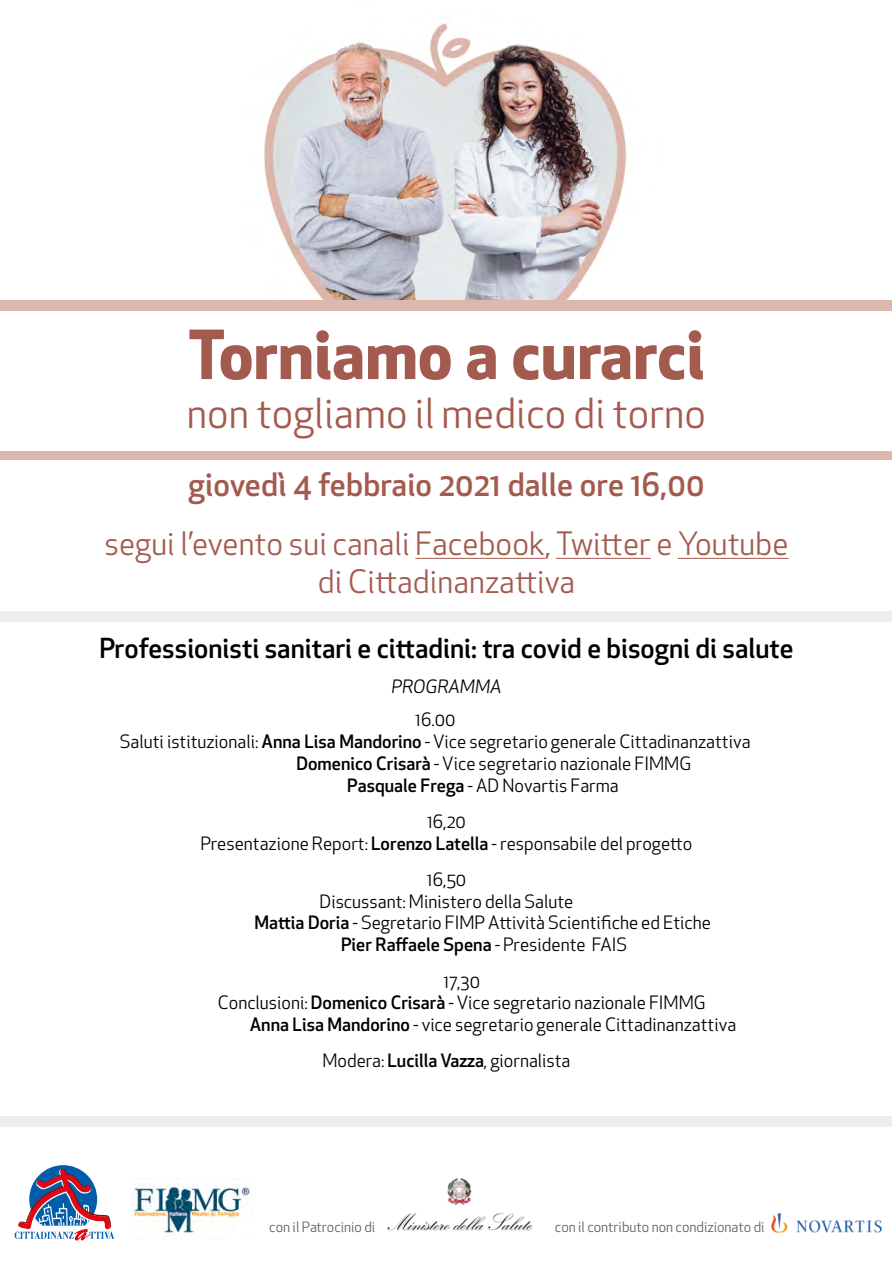
<style>
.page{position:relative;width:893px;height:1263px;background:#fff}
.page>*{position:absolute;margin:0;border:0;box-sizing:border-box;transform-origin:0 0}
.t1{font:700 66px "Apex New";color:#a45b4f}
.t2{font:40.5px "Apex New";letter-spacing:.005em;color:#a45b4f}
.t3{font:31.5px/37.8px "Apex New";letter-spacing:.005em;color:#a45b4f;text-align:center}
.t4{font:500 31.5px "Apex New";letter-spacing:.005em;color:#a45b4f}
.t5{font:500 27px "Apex New";color:#000}
.t6{font:18px/21.6px "Apex New";color:#000;text-align:center}
.t7{font:500 18px "Apex New";color:#000}
.t8{font:italic 18px "Apex New";color:#000}
.t9{font:14.1px "Apex New";color:#616161}
.s1{font-weight:500}
.s2{font-weight:400}
</style>
<div class="page">
<hr style="left:415px;top:558px;width:130px;height:1px;background:#a45b4f">
<hr style="left:556px;top:558px;width:95px;height:1px;background:#a45b4f">
<hr style="left:678px;top:558px;width:110px;height:1px;background:#a45b4f">
<img style="left:264px;top:23px;width:363px;height:277px">
<div style="left:1px;top:451px;width:891px;height:9px;background:#dcb8ae"></div>
<div style="left:1px;top:300px;width:891px;height:10px;background:#dcb8ae"></div>
<div style="left:1px;top:611px;width:891px;height:10px;background:#ededed"></div>
<div style="left:1px;top:1116px;width:891px;height:11px;background:#ededed"></div>
<svg style="left:14px;top:1165px;width:100px;height:76px"></svg>
<img style="left:130px;top:1178px;width:123px;height:57px">
<img style="left:387px;top:1178px;width:146px;height:53px">
<img style="left:771px;top:1213px;width:111px;height:20px">
<h1 class="t1" style="left:188px;top:307px;width:518px">Torniamo a curarci</h1>
<h2 class="t2" style="left:187px;top:387px;width:521px">non togliamo il medico di torno</h2>
<h3 class="t4" style="left:188px;top:463px;width:517px">giovedì 4 febbraio 2021 dalle ore 16,00</h3>
<h3 class="t3" style="left:104px;top:525px;width:686px">segui l’evento sui canali Facebook, Twitter e Youtube di Cittadinanzattiva</h3>
<h3 class="t5" style="left:99px;top:630px;width:696px">Professionisti sanitari e cittadini: tra covid e bisogni di salute</h3>
<p class="t8" style="left:391px;top:675px;width:112px">PROGRAMMA</p>
<p class="t6" style="left:415px;top:709px;width:42px">16.00</p>
<p class="t6" style="left:120px;top:731px;width:632px">Saluti istituzionali: <span class="s1">Anna Lisa Mandorino</span> - Vice segretario generale Cittadinanzattiva</p>
<p class="t6" style="left:296px;top:753px;width:396px"><span class="s1">Domenico Crisarà</span> - Vice segretario nazionale FIMMG</p>
<p class="t6" style="left:347px;top:774px;width:273px"><span class="s1">Pasquale Frega</span> - AD Novartis Farma</p>
<p class="t6" style="left:201px;top:811px;width:493px">16,20<br>Presentazione Report: <span class="s1">Lorenzo Latella</span> - responsabile del progetto</p>
<p class="t6" style="left:427px;top:869px;width:41px">16,50</p>
<p class="t6" style="left:320px;top:890px;width:255px">Discussant: Ministero della Salute</p>
<p class="t6" style="left:254px;top:912px;width:458px"><span class="s1">Mattia Doria</span> - Segretario FIMP Attività Scientifiche ed Etiche</p>
<p class="t7" style="left:341px;top:932px;width:288px">Pier Raffaele Spena <span class="s2">- Presidente FAIS</span></p>
<p class="t6" style="left:443px;top:970px;width:38px">17,30</p>
<p class="t6" style="left:218px;top:992px;width:489px">Conclusioni: <span class="s1">Domenico Crisarà</span> - Vice segretario nazionale FIMMG</p>
<p class="t6" style="left:250px;top:1014px;width:488px"><span class="s1">Anna Lisa Mandorino</span> - vice segretario generale Cittadinanzattiva</p>
<p class="t6" style="left:322px;top:1050px;width:249px">Modera: <span class="s1">Lucilla Vazza</span>, giornalista</p>
<p class="t9" style="left:269px;top:1218px;width:108px">con il Patrocinio di</p>
<p class="t9" style="left:555px;top:1218px;width:211px">con il contributo non condizionato di</p>
</div>
